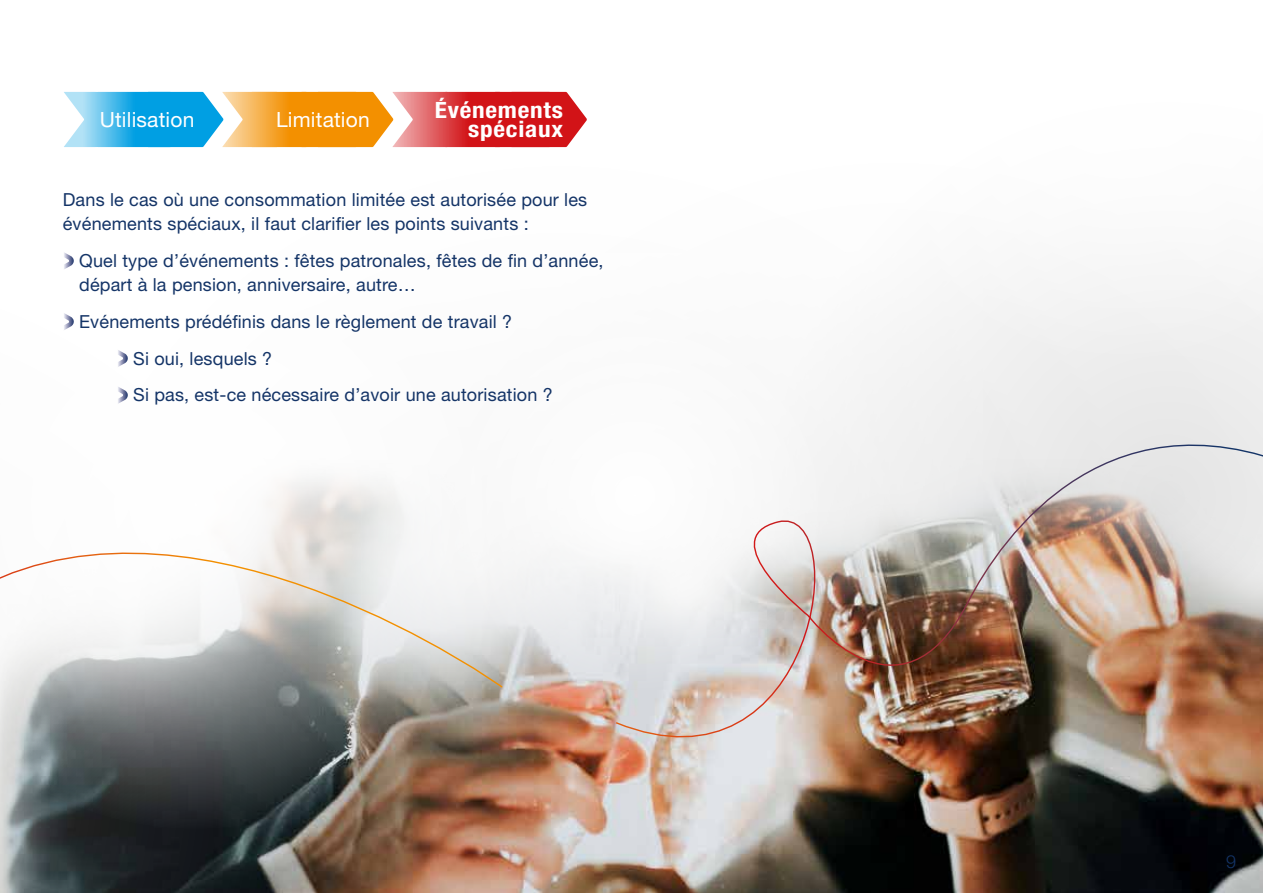
<style>
.page{position:relative;width:1263px;height:893px;background:#fff}
.page>*{position:absolute;margin:0;border:0;box-sizing:border-box;transform-origin:0 0}
.t1{font:700 condensed 22.5px/19.5px "Helvetica Neue LT Std";letter-spacing:.03em;color:#fff;text-align:right;scale:1.12 1}
.t2{font:21px "Helvetica Neue LT Std";letter-spacing:.01em;color:#fff}
.t3{font:18px/24px "Helvetica Neue LT Std";letter-spacing:.01em;color:#143467}
.t4{font:300 18px "Helvetica Neue LT Std";color:#143467}
</style>
<div class="page">
<img style="left:331px;top:656px;width:932px;height:237px">
<div style="left:879px;top:280px;width:384px;height:90px;background:#f2f2f2"></div>
<svg style="left:0;top:829px;width:331px;height:64px;background:#3c4141"></svg>
<img style="left:0;top:642px;width:520px;height:187px">
<div style="left:438px;top:299px;width:393px;height:393px;background:#fff;border-radius:50%"></div>
<svg style="left:64px;top:252px;width:10px;height:17px"></svg>
<svg style="left:64px;top:313px;width:10px;height:17px"></svg>
<svg style="left:118px;top:350px;width:10px;height:17px"></svg>
<svg style="left:118px;top:387px;width:10px;height:17px"></svg>
<svg style="left:64px;top:92px;width:523px;height:55px;background:#b68773"></svg>
<svg style="left:0;top:478px;width:503px;height:300px"></svg>
<img style="left:615px;top:377px;width:648px;height:427px">
<p class="t2" style="left:100px;top:107px;width:96px">Utilisation</p>
<p class="t2" style="left:276px;top:107px;width:95px">Limitation</p>
<p class="t1" style="left:435px;top:100px;width:116px">Événements spéciaux</p>
<p class="t3" style="left:63px;top:188px;width:526px">Dans le cas où une consommation limitée est autorisée pour les événements spéciaux, il faut clarifier les points suivants :</p>
<p class="t3" style="left:79px;top:248px;width:526px">Quel type d’événements : fêtes patronales, fêtes de fin d’année, départ à la pension, anniversaire, autre…</p>
<p class="t3" style="left:133px;top:303px;width:421px;line-height:36.8px;text-indent:-54px">Evénements prédéfinis dans le règlement de travail ?<br>Si oui, lesquels ?<br>Si pas, est-ce nécessaire d’avoir une autorisation ?</p>
<p class="t4" style="left:1226px;top:850px;width:12px">9</p>
</div>
